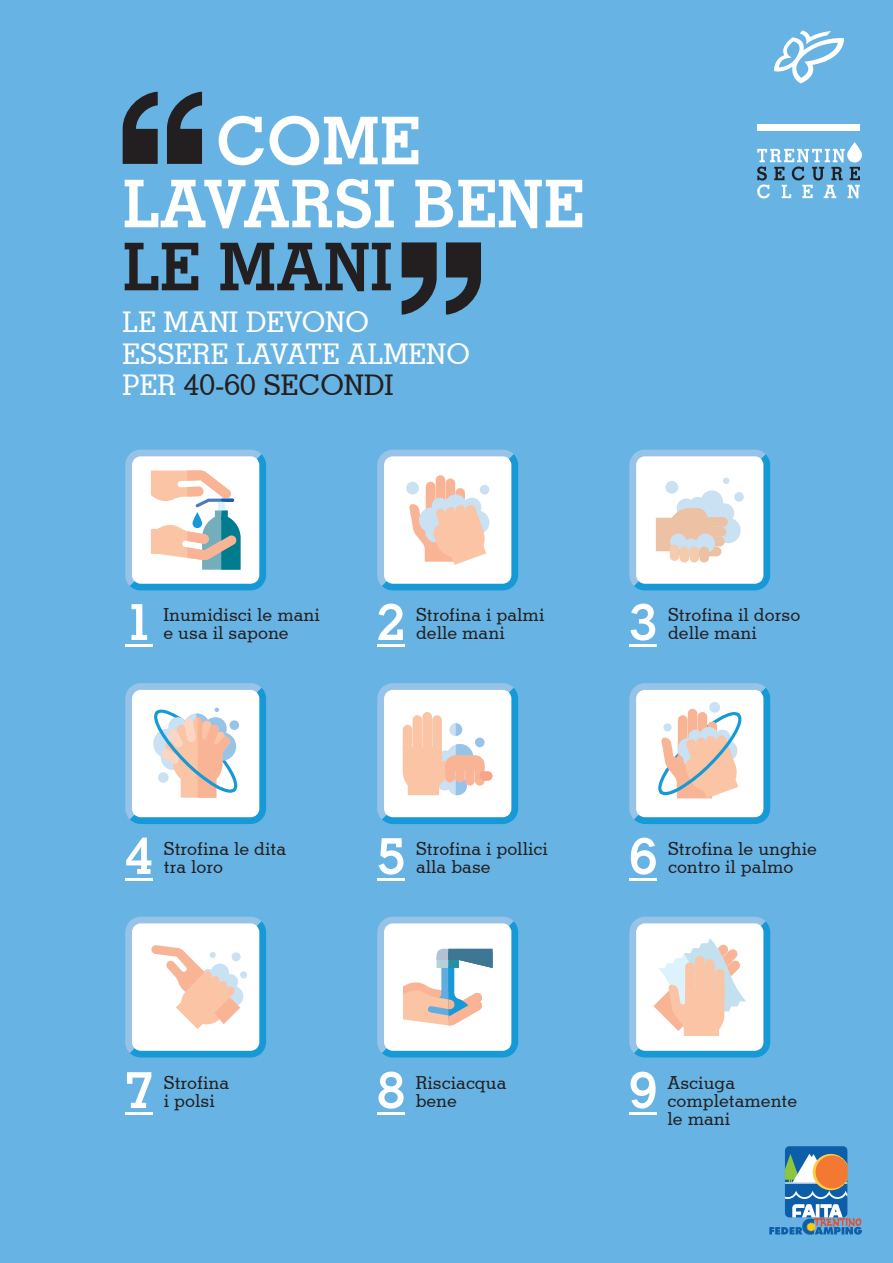
<style>
.page{position:relative;width:893px;height:1263px;background:#67b3e3}
.page>*{position:absolute;margin:0;border:0;box-sizing:border-box;transform-origin:0 0}
.t1{font:700 66px/63px "Stymie BT";color:#fff}
.t2{font:700 50.4px "Stymie BT";color:#fff}
.t3{font:500 28.5px/31.5px "Stymie BT";color:#fff}
.t4{font:500 18px/18px "Stymie BT";color:#231f20}
.s1{color:#231f20}
</style>
<div class="page">
<svg style="left:774px;top:30px;width:70px;height:53px"></svg>
<div style="left:757px;top:124px;width:103px;height:7px;background:#fff"></div>
<svg style="left:757px;top:142px;width:105px;height:56px"></svg>
<div style="left:785px;top:1146px;width:62px;height:71px;background:#0d5ea8;border-radius:4px"></div>
<svg style="left:769px;top:1154px;width:93px;height:81px"></svg>
<hr style="left:377px;top:644px;width:28px;height:3px;background:#fff">
<hr style="left:629px;top:644px;width:28px;height:3px;background:#fff">
<hr style="left:377px;top:878px;width:28px;height:3px;background:#fff">
<hr style="left:629px;top:878px;width:28px;height:3px;background:#fff">
<hr style="left:377px;top:1112px;width:28px;height:3px;background:#fff">
<hr style="left:629px;top:1112px;width:28px;height:3px;background:#fff">
<svg style="left:377px;top:450px;width:141px;height:140px"></svg>
<hr style="left:125px;top:644px;width:28px;height:3px;background:#fff">
<svg style="left:125px;top:450px;width:141px;height:140px"></svg>
<svg style="left:629px;top:683px;width:141px;height:141px"></svg>
<div style="left:663px;top:723px;width:9px;height:8px;background:#cae0f3;border-radius:50%"></div>
<div style="left:709px;top:702px;width:11px;height:11px;background:#cae0f3;border-radius:50%"></div>
<hr style="left:125px;top:878px;width:28px;height:3px;background:#fff">
<svg style="left:125px;top:683px;width:141px;height:141px"></svg>
<svg style="left:377px;top:683px;width:141px;height:141px"></svg>
<svg style="left:629px;top:917px;width:141px;height:140px"></svg>
<hr style="left:125px;top:1112px;width:28px;height:3px;background:#fff">
<svg style="left:125px;top:917px;width:141px;height:140px"></svg>
<div style="left:232px;top:952px;width:9px;height:9px;background:#cae0f3;border-radius:50%"></div>
<div style="left:240px;top:971px;width:7px;height:7px;background:#cae0f3;border-radius:50%"></div>
<svg style="left:377px;top:917px;width:141px;height:140px"></svg>
<svg style="left:123px;top:92px;width:35px;height:72px"></svg>
<svg style="left:167px;top:92px;width:35px;height:72px"></svg>
<svg style="left:446px;top:242px;width:35px;height:73px"></svg>
<svg style="left:402px;top:242px;width:35px;height:73px"></svg>
<svg style="left:629px;top:450px;width:141px;height:140px"></svg>
<p class="t1" style="left:123px;top:109px;width:463px;text-indent:94px">COME<br>LAVARSI BENE<br><span class="s1">LE MANI</span></p>
<p class="t3" style="left:123px;top:306px;width:349px">LE MANI DEVONO<br>ESSERE LAVATE ALMENO<br>PER <span class="s1">40-60 SECONDI</span></p>
<h2 class="t2" style="left:125px;top:591px;width:29px">1</h2>
<p class="t4" style="left:164px;top:606px;width:158px">Inumidisci le mani e usa il sapone</p>
<h2 class="t2" style="left:377px;top:591px;width:29px">2</h2>
<h2 class="t2" style="left:629px;top:591px;width:29px">3</h2>
<p class="t4" style="left:416px;top:605px;width:130px">Strofina i palmi</p>
<p class="t4" style="left:416px;top:623px;width:90px">delle mani</p>
<p class="t4" style="left:668px;top:605px;width:134px">Strofina il dorso</p>
<p class="t4" style="left:668px;top:623px;width:90px">delle mani</p>
<h2 class="t2" style="left:125px;top:825px;width:29px">4</h2>
<p class="t4" style="left:164px;top:839px;width:124px">Strofina le dita</p>
<p class="t4" style="left:164px;top:857px;width:61px">tra loro</p>
<h2 class="t2" style="left:377px;top:825px;width:29px">5</h2>
<h2 class="t2" style="left:629px;top:825px;width:29px">6</h2>
<p class="t4" style="left:416px;top:839px;width:133px">Strofina i pollici</p>
<p class="t4" style="left:416px;top:857px;width:76px">alla base</p>
<p class="t4" style="left:668px;top:839px;width:150px">Strofina le unghie</p>
<p class="t4" style="left:668px;top:857px;width:127px">contro il palmo</p>
<h2 class="t2" style="left:125px;top:1059px;width:29px">7</h2>
<p class="t4" style="left:164px;top:1073px;width:67px">Strofina</p>
<p class="t4" style="left:164px;top:1091px;width:52px">i polsi</p>
<h2 class="t2" style="left:377px;top:1059px;width:29px">8</h2>
<h2 class="t2" style="left:629px;top:1059px;width:29px">9</h2>
<p class="t4" style="left:416px;top:1074px;width:92px">Risciacqua</p>
<p class="t4" style="left:416px;top:1092px;width:43px">bene</p>
<p class="t4" style="left:667px;top:1074px;width:69px">Asciuga</p>
<p class="t4" style="left:667px;top:1092px;width:131px">completamente</p>
<p class="t4" style="left:667px;top:1110px;width:64px">le mani</p>
</div>
